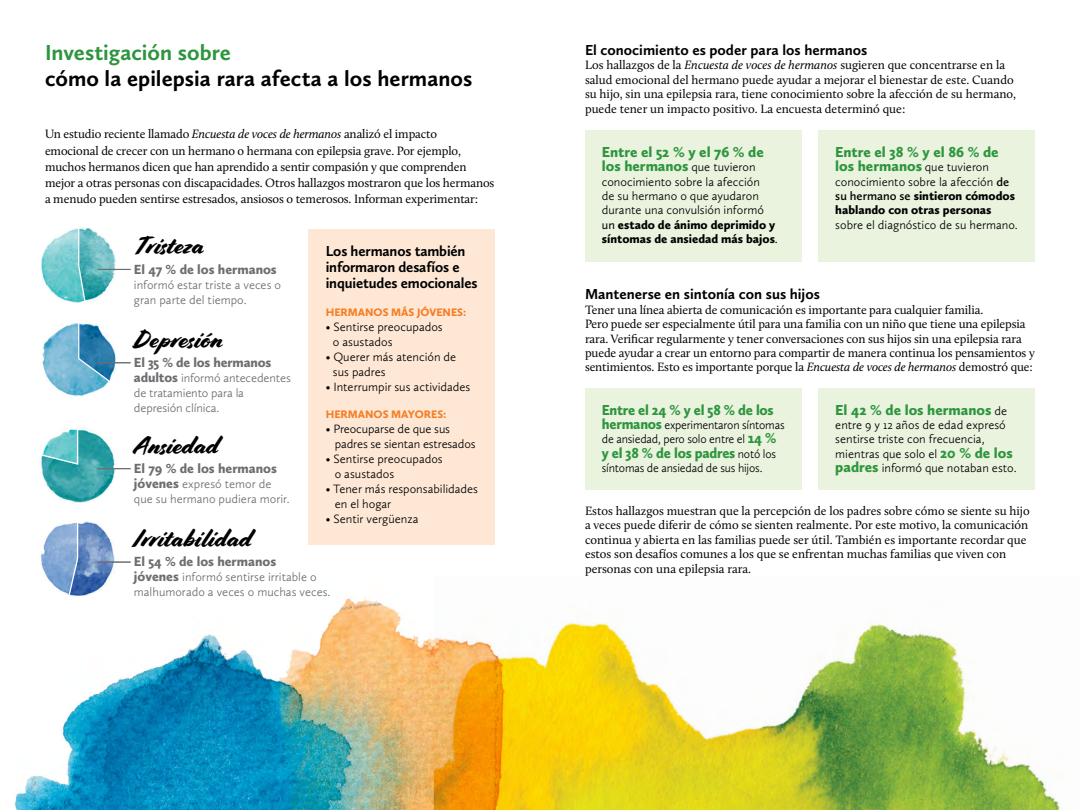
<style>
.page{position:relative;width:1080px;height:810px;background:#fff}
.page>*{position:absolute;margin:0;border:0;box-sizing:border-box;transform-origin:0 0}
.t1{font:25px "Cortado";color:#000}
.t2{font:700 22.5px "Calluna Sans";color:#000}
.t3{font:700 22.5px "Calluna Sans";color:#2e953e}
.t4{font:700 15px/16.2px "Calluna Sans";letter-spacing:-.01em;color:#000}
.t5{font:900 15px/14.4px "Calluna Sans";color:#2e953e}
.t6{font:900 15px "Calluna Sans";color:#2e953e;scale:.96 1}
.t7{font:900 13.75px "Calluna Sans";color:#6d6e71}
.t8{font:12.5px/14.4px "Calluna";letter-spacing:-.01em;color:#000}
.t9{font:300 12.5px/14.4px "Calluna Sans";color:#000}
.t10{font:300 12.5px/15px "Calluna Sans";color:#6d6e71}
.t11{font:300 12.5px/14.4px "Calluna Sans";color:#000;scale:.96 1}
.t12{font:900 12.5px/14.4px "Calluna Sans";color:#000}
.t13{font:900 11.25px "Calluna Sans";color:#f57e25}
.s1{font-style:italic}
.s2{font-weight:900;font-size:13.75px}
.s3{font-weight:300;font-size:12.5px;color:#000}
.s4{font-weight:400}
.s5{font-weight:900}
.s6{font-weight:300}
.s7{font-weight:600}
.s8{font-weight:900;font-size:15px;color:#2e953e}
</style>
<div class="page">
<img style="left:14px;top:598px;width:420px;height:212px">
<img style="left:434px;top:622px;width:626px;height:188px">
<img style="left:41px;top:228px;width:36px;height:75px">
<img style="left:87px;top:228px;width:31px;height:74px">
<svg style="left:77px;top:228px;width:10px;height:75px"></svg>
<img style="left:42px;top:323px;width:66px;height:73px">
<img style="left:112px;top:344px;width:4px;height:34px">
<svg style="left:78px;top:321px;width:34px;height:62px;background:#599bbf"></svg>
<img style="left:41px;top:426px;width:75px;height:78px">
<svg style="left:39px;top:426px;width:40px;height:40px"></svg>
<img style="left:40px;top:524px;width:27px;height:70px">
<img style="left:79px;top:521px;width:39px;height:75px">
<svg style="left:67px;top:523px;width:12px;height:76px"></svg>
<div style="left:585px;top:130px;width:217px;height:132px;background:#e9f3de"></div>
<div style="left:818px;top:130px;width:217px;height:132px;background:#e9f3de"></div>
<div style="left:585px;top:388px;width:217px;height:101px;background:#e9f3de"></div>
<div style="left:818px;top:388px;width:217px;height:101px;background:#e9f3de"></div>
<hr style="left:98px;top:269px;width:33px;height:1px;background:#6d6e71">
<hr style="left:98px;top:363px;width:33px;height:1px;background:#6d6e71">
<hr style="left:98px;top:362px;width:33px;height:1px;background:#6d6e71">
<hr style="left:98px;top:469px;width:33px;height:1px;background:#6d6e71">
<hr style="left:98px;top:468px;width:33px;height:1px;background:#6d6e71">
<hr style="left:98px;top:562px;width:33px;height:1px;background:#6d6e71">
<div style="left:309px;top:229px;width:186px;height:316px;background:#fee8d5"></div>
<h2 class="t3" style="left:45px;top:39px;width:188px">Investigación sobre</h2>
<h2 class="t2" style="left:45px;top:65px;width:429px">cómo la epilepsia rara afecta a los hermanos</h2>
<p class="t8" style="left:45px;top:126px;width:451px;line-height:16.2px">Un estudio reciente llamado <span class="s1">Encuesta de voces de hermanos</span> analizó el impacto<br>emocional de crecer con un hermano o hermana con epilepsia grave. Por ejemplo, muchos hermanos dicen que han aprendido a sentir compasión y que comprenden mejor a otras personas con discapacidades. Otros hallazgos mostraron que los hermanos a menudo pueden sentirse estresados, ansiosos o temerosos. Informan experimentar:</p>
<h1 class="t1" style="left:134px;top:231px;width:72px">Tristeza</h1>
<p class="t7" style="left:134px;top:261px;width:144px">El 47 % de los hermanos</p>
<p class="t10" style="left:134px;top:277px;width:149px">informó estar triste a veces o gran parte del tiempo.</p>
<h1 class="t1" style="left:134px;top:324px;width:91px">Depresión</h1>
<p class="t7" style="left:134px;top:354px;width:139px">El 35 % de los hermanos</p>
<p class="t10" style="left:134px;top:370px;width:158px"><span class="s2">adultos</span> informó antecedentes de tratamiento para la depresión clínica.</p>
<p class="t4" style="left:326px;top:243px;width:153px">Los hermanos también informaron desafíos e inquietudes emocionales</p>
<p class="t13" style="left:326px;top:305px;width:142px">HERMANOS MÁS JÓVENES:</p>
<p class="t9" style="left:333px;top:319px;width:111px;line-height:15px;text-indent:-7px">• Sentirse preocupados o asustados</p>
<p class="t9" style="left:333px;top:349px;width:125px;line-height:15px;text-indent:-7px">• Querer más atención de sus padres</p>
<p class="t9" style="left:326px;top:379px;width:146px">• Interrumpir sus actividades</p>
<p class="t13" style="left:326px;top:408px;width:122px">HERMANOS MAYORES:</p>
<p class="t9" style="left:335px;top:422px;width:142px;line-height:15px;text-indent:-9px">• Preocuparse de que sus padres se sientan estresados</p>
<p class="t9" style="left:335px;top:452px;width:110px;line-height:15px;text-indent:-9px">• Sentirse preocupados o asustados</p>
<p class="t9" style="left:335px;top:482px;width:145px;line-height:15px;text-indent:-9px">• Tener más responsabilidades en el hogar</p>
<p class="t9" style="left:326px;top:512px;width:94px">• Sentir vergüenza</p>
<h1 class="t1" style="left:134px;top:430px;width:86px">Ansiedad</h1>
<p class="t7" style="left:134px;top:460px;width:145px">El 79 % de los hermanos</p>
<p class="t10" style="left:134px;top:476px;width:157px"><span class="s2">jóvenes</span> expresó temor de que su hermano pudiera morir.</p>
<h1 class="t1" style="left:134px;top:523px;width:119px">Irritabilidad</h1>
<p class="t7" style="left:134px;top:553px;width:144px">El 54 % de los hermanos</p>
<p class="t10" style="left:134px;top:570px;width:198px"><span class="s2">jóvenes</span> informó sentirse irritable o malhumorado a veces o muchas veces.</p>
<p class="t4" style="left:585px;top:42px;width:284px">El conocimiento es poder para los hermanos</p>
<p class="t8" style="left:585px;top:58px;width:433px">Los hallazgos de la <span class="s1">Encuesta de voces de hermanos</span> sugieren que concentrarse en la salud emocional del hermano puede ayudar a mejorar el bienestar de este. Cuando su hijo, sin una epilepsia rara, tiene conocimiento sobre la afección de su hermano, puede tener un impacto positivo. La encuesta determinó que:</p>
<p class="t5" style="left:602px;top:144px;width:164px">Entre el 52 % y el 76 % de los hermanos <span class="s3">que tuvieron</span></p>
<p class="t9" style="left:602px;top:174px;width:178px">conocimiento sobre la afección<br>de su hermano o que ayudaron durante una convulsión informó <span class="s4">un</span> <span class="s5">estado de ánimo deprimido y síntomas de ansiedad más bajos</span><span class="s4">.</span></p>
<p class="t5" style="left:835px;top:144px;width:165px">Entre el 38 % y el 86 % de los hermanos <span class="s3">que tuvieron</span></p>
<p class="t12" style="left:835px;top:174px;width:181px"><span class="s6">conocimiento sobre la afección</span> <span class="s7">de su hermano se</span> sintieron cómodos hablando con otras personas</p>
<p class="t9" style="left:835px;top:217px;width:184px">sobre el diagnóstico de su hermano.</p>
<p class="t4" style="left:585px;top:286px;width:236px">Mantenerse en sintonía con sus hijos</p>
<p class="t8" style="left:585px;top:302px;width:451px">Tener una línea abierta de comunicación es importante para cualquier familia.<br>Pero puede ser especialmente útil para una familia con un niño que tiene una epilepsia rara. Verificar regularmente y tener conversaciones con sus hijos sin una epilepsia rara puede ayudar a crear un entorno para compartir de manera continua los pensamientos y sentimientos. Esto es importante porque la <span class="s1">Encuesta de voces de hermanos</span> demostró que:</p>
<p class="t6" style="left:602px;top:400px;width:181px">Entre el 24 % y el 58 % de los</p>
<p class="t11" style="left:602px;top:417px;width:192px"><span class="s8">hermanos</span> experimentaron síntomas de ansiedad, pero solo entre el <span class="s8">14 %</span></p>
<p class="t6" style="left:602px;top:443px;width:183px">y el 38 % de los padres <span class="s3">notó los</span></p>
<p class="t11" style="left:602px;top:461px;width:169px">síntomas de ansiedad de sus hijos.</p>
<p class="t5" style="left:835px;top:402px;width:173px">El 42 % de los hermanos <span class="s3">de</span></p>
<p class="t9" style="left:835px;top:417px;width:183px">entre 9 y 12 años de edad expresó sentirse triste con frecuencia, mientras que solo el <span class="s8">20 % de los padres</span> informó que notaban esto.</p>
<p class="t8" style="left:585px;top:504px;width:446px">Estos hallazgos muestran que la percepción de los padres sobre cómo se siente su hijo a veces puede diferir de cómo se sienten realmente. Por este motivo, la comunicación continua y abierta en las familias puede ser útil. También es importante recordar que estos son desafíos comunes a los que se enfrentan muchas familias que viven con personas con una epilepsia rara.</p>
</div>
